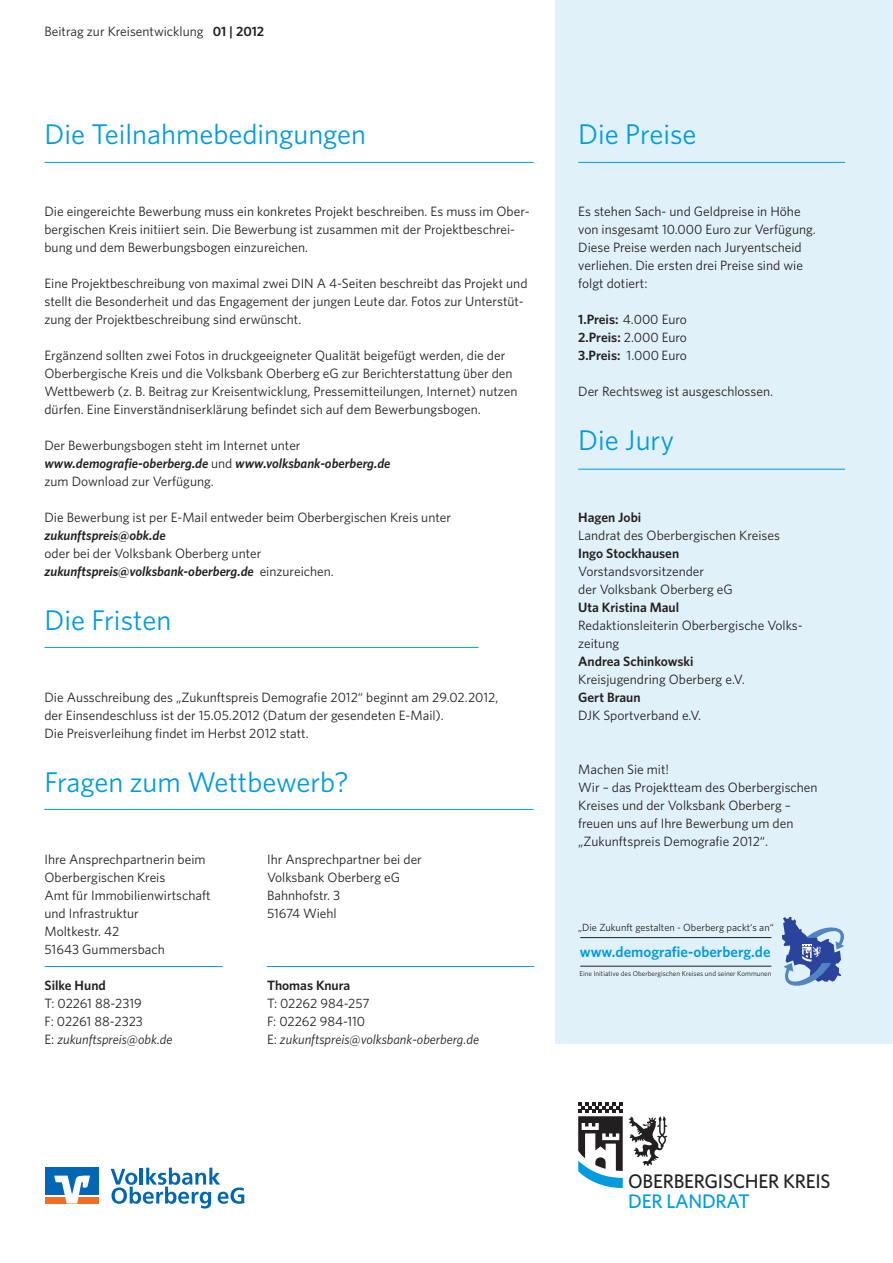
<style>
.page{position:relative;width:893px;height:1263px;background:#fff}
.page>*{position:absolute;margin:0;border:0;box-sizing:border-box;transform-origin:0 0}
.t1{font:28.5px "Whitney";color:#009bde}
.t2{font:500 19.65px "Whitney";letter-spacing:-.015em;color:#231f20}
.t3{font:500 19.65px "Whitney";letter-spacing:-.015em;color:#009bde}
.t4{font:600 15px "Whitney";color:#009bde}
.t5{font:13.5px/18px "Whitney";color:#231f20}
.t6{font:600 13.5px "Whitney";color:#231f20}
.t7{font:italic 13.5px/18px "Whitney";color:#231f20}
.t8{font:italic 600 13.5px "Whitney";color:#231f20}
.t9{font:10.35px "Whitney";color:#231f20}
.t10{font:7.2px "Whitney";color:#231f20}
.s1{font-weight:600}
.s2{font-weight:600;font-style:italic}
.s3{font-style:italic}
.s4{font-style:normal}
</style>
<div class="page">
<div style="left:555px;top:0;width:338px;height:1043px;background:#e1f1fa"></div>
<hr style="left:578px;top:162px;width:267px;height:1px;background:#009bde">
<hr style="left:578px;top:469px;width:267px;height:1px;background:#009bde">
<hr style="left:44px;top:162px;width:490px;height:1px;background:#009bde">
<svg style="left:629px;top:1116px;width:38px;height:50px"></svg>
<svg style="left:578px;top:1102px;width:45px;height:86px"></svg>
<hr style="left:44px;top:647px;width:434px;height:1px;background:#009bde">
<hr style="left:44px;top:809px;width:490px;height:1px;background:#009bde">
<hr style="left:45px;top:966px;width:178px;height:1px;background:#009bde">
<hr style="left:267px;top:966px;width:267px;height:1px;background:#009bde">
<hr style="left:580px;top:937px;width:191px;height:1px;background:#231f20">
<hr style="left:580px;top:966px;width:191px;height:1px;background:#231f20">
<svg style="left:782px;top:917px;width:62px;height:69px"></svg>
<svg style="left:45px;top:1194px;width:54px;height:10px"></svg>
<div style="left:45px;top:1167px;width:54px;height:27px;background:#0166b3"></div>
<div style="left:45px;top:1197px;width:54px;height:6px;background:#f36e21"></div>
<svg style="left:54px;top:1175px;width:36px;height:28px"></svg>
<svg style="left:111px;top:1168px;width:133px;height:40px"></svg>
<p class="t5" style="left:44px;top:22px;width:221px">Beitrag zur Kreisentwicklung <span class="s1">01 | 2012</span></p>
<h1 class="t1" style="left:44px;top:117px;width:323px">Die Teilnahmebedingungen</h1>
<h1 class="t1" style="left:578px;top:117px;width:120px">Die Preise</h1>
<p class="t5" style="left:44px;top:202px;width:487px">Die eingereichte Bewerbung muss ein konkretes Projekt beschreiben. Es muss im Ober&shy;bergischen Kreis initiiert sein. Die Bewerbung ist zusammen mit der Projektbeschrei&shy;bung und dem Bewerbungsbogen einzureichen.</p>
<p class="t5" style="left:44px;top:274px;width:485px">Eine Projektbeschreibung von maximal zwei DIN A 4-Seiten beschreibt das Projekt und stellt die Besonderheit und das Engagement der jungen Leute dar. Fotos zur Unterstüt&shy;zung der Projektbeschreibung sind erwünscht.</p>
<p class="t5" style="left:44px;top:346px;width:474px">Ergänzend sollten zwei Fotos in druckgeeigneter Qualität beigefügt werden, die der Oberbergische Kreis und die Volksbank Oberberg eG zur Berichterstattung über den Wettbewerb (z. B. Beitrag zur Kreisentwicklung, Pressemitteilungen, Internet) nutzen dürfen. Eine Einverständniserklärung befindet sich auf dem Bewerbungsbogen.</p>
<p class="t5" style="left:44px;top:436px;width:348px">Der Bewerbungsbogen steht im Internet unter <span class="s2">www.demografie-oberberg.de</span> und <span class="s2">www.volksbank-oberberg.de </span>zum Download zur Verfügung.</p>
<p class="t5" style="left:44px;top:508px;width:408px">Die Bewerbung ist per E-Mail entweder beim Oberbergischen Kreis unter</p>
<p class="t8" style="left:44px;top:527px;width:123px">zukunftspreis@obk.de</p>
<p class="t5" style="left:44px;top:544px;width:291px">oder bei der Volksbank Oberberg unter <span class="s2">zukunftspreis@volksbank-oberberg.de</span> einzureichen.</p>
<h1 class="t1" style="left:44px;top:603px;width:128px">Die Fristen</h1>
<p class="t5" style="left:44px;top:688px;width:455px">Die Ausschreibung des „Zukunftspreis Demografie 2012“ beginnt am 29.02.2012, der Einsendeschluss ist der 15.05.2012 (Datum der gesendeten E-Mail).<br>Die Preisverleihung findet im Herbst 2012 statt.</p>
<h1 class="t1" style="left:44px;top:765px;width:306px">Fragen zum Wettbewerb?</h1>
<p class="t5" style="left:44px;top:850px;width:168px">Ihre Ansprechpartnerin beim<br>Oberbergischen Kreis<br>Amt für Immobilienwirtschaft und Infrastruktur<br>Moltkestr. 42<br>51643 Gummersbach</p>
<p class="t6" style="left:44px;top:977px;width:63px">Silke Hund</p>
<p class="t5" style="left:44px;top:994px;width:130px">T: 02261 88-2319<br>F: 02261 88-2323<br>E: <span class="s3">zukunftspreis@obk.de</span></p>
<p class="t5" style="left:267px;top:850px;width:156px">Ihr Ansprechpartner bei der<br>Volksbank Oberberg eG<br>Bahnhofstr. 3<br>51674 Wiehl</p>
<p class="t6" style="left:267px;top:977px;width:85px">Thomas Knura</p>
<p class="t7" style="left:267px;top:994px;width:214px"><span class="s4">T: 02262 984-257<br>F: 02262 984-110<br>E:</span> zukunftspreis@volksbank-oberberg.de</p>
<p class="t5" style="left:578px;top:202px;width:239px">Es stehen Sach- und Geldpreise in Höhe von insgesamt 10.000 Euro zur Verfügung.<br>Diese Preise werden nach Juryentscheid verliehen. Die ersten drei Preise sind wie folgt dotiert:</p>
<p class="t5" style="left:578px;top:310px;width:110px;text-align:justify"><span class="s1">1.Preis:</span> 4.000 Euro <span class="s1">2.Preis:</span> 2.000 Euro <span class="s1">3.Preis:</span> 1.000 Euro</p>
<p class="t5" style="left:578px;top:382px;width:196px">Der Rechtsweg ist ausgeschlossen.</p>
<h1 class="t1" style="left:578px;top:423px;width:97px">Die Jury</h1>
<p class="t6" style="left:578px;top:509px;width:65px">Hagen Jobi</p>
<p class="t5" style="left:578px;top:526px;width:203px">Landrat des Oberbergischen Kreises</p>
<p class="t6" style="left:578px;top:545px;width:103px">Ingo Stockhausen</p>
<p class="t5" style="left:578px;top:562px;width:156px">Vorstandsvorsitzender<br>der Volksbank Oberberg eG</p>
<p class="t6" style="left:578px;top:599px;width:102px">Uta Kristina Maul</p>
<p class="t5" style="left:578px;top:616px;width:226px">Redaktionsleiterin Oberbergische Volks&shy;zeitung</p>
<p class="t6" style="left:578px;top:653px;width:117px">Andrea Schinkowski</p>
<p class="t5" style="left:578px;top:670px;width:168px">Kreisjugendring Oberberg e.V.</p>
<p class="t6" style="left:578px;top:689px;width:64px">Gert Braun</p>
<p class="t5" style="left:578px;top:706px;width:125px">DJK Sportverband e.V.</p>
<p class="t5" style="left:578px;top:760px;width:241px">Machen Sie mit!<br>Wir – das Projektteam des Oberbergischen<br>Kreises und der Volksbank Oberberg – freuen uns auf Ihre Bewerbung um den „Zukunftspreis Demografie 2012“.</p>
<p class="t9" style="left:578px;top:921px;width:197px">„Die Zukunft gestalten - Oberberg packt‘s an“</p>
<p class="t4" style="left:580px;top:943px;width:192px">www.demografie-oberberg.de</p>
<p class="t10" style="left:580px;top:969px;width:193px">Eine Initiative des Oberbergischen Kreises und seiner Kommunen</p>
<h2 class="t2" style="left:628px;top:1169px;width:204px">OBERBERGISCHER KREIS</h2>
<h2 class="t3" style="left:628px;top:1189px;width:123px">DER LANDRAT</h2>
</div>
